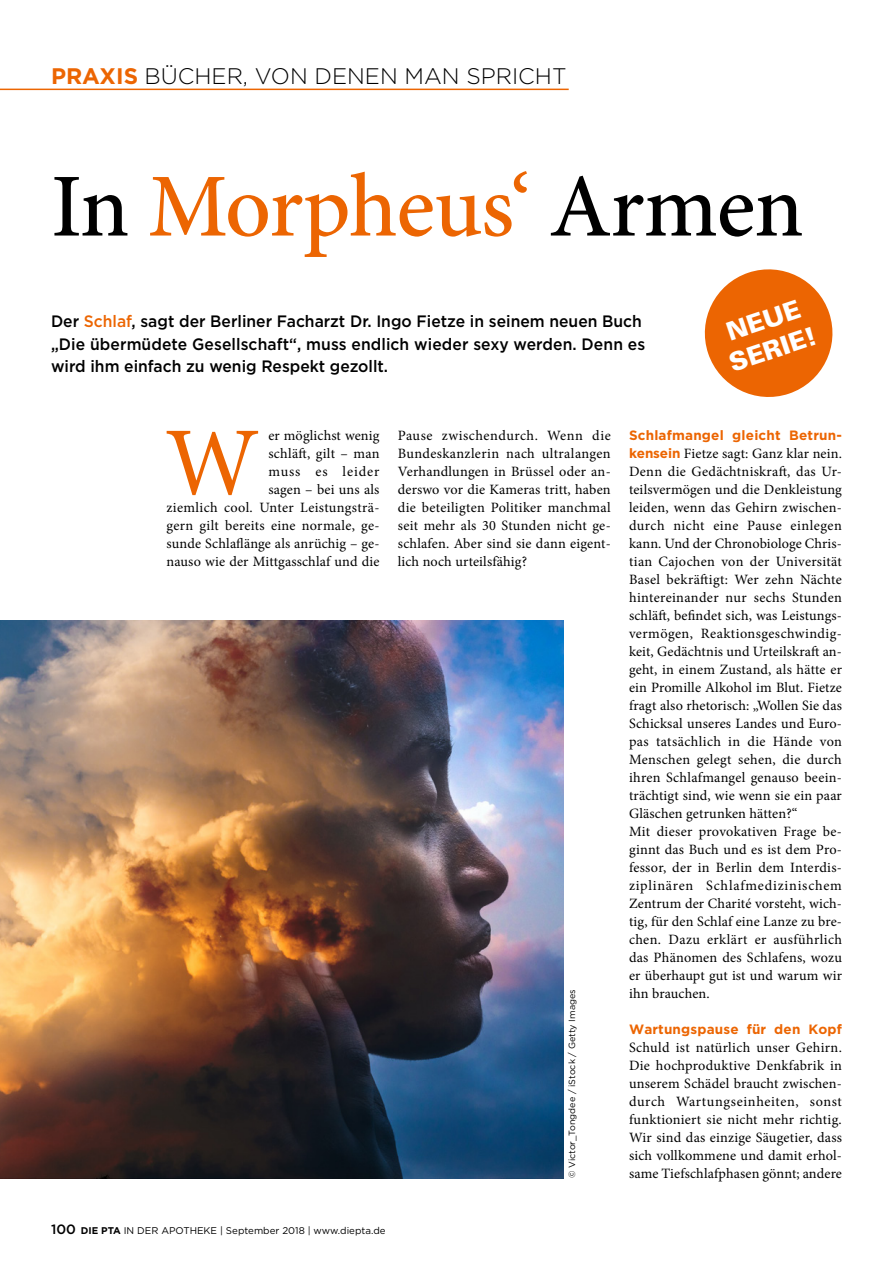
<style>
.page{position:relative;width:893px;height:1263px;background:#fff}
.page>*{position:absolute;margin:0;border:0;box-sizing:border-box;transform-origin:0 0}
.Intitial{font:97.35px "Minion Pro";color:#ec6502}
.t1{font:500 90px "Minion Pro";letter-spacing:-.015em;color:#ec6502}
.t2{font:900 25.5px/30px "Univers LT Std";color:#fff}
.Rubrik_Thema{font:300 22.5px "Gotham";color:#000}
.Vorspann{font:500 16.5px/22.5px "Gotham";color:#000;scale:.95 1}
.Grundtext{font:14.25px/18px "Minion Pro";letter-spacing:.01em;color:#000;text-align:justify}
.Intitial-2{font:14.25px/18px "Minion Pro";letter-spacing:.015em;color:#000;text-align:right}
.Grundtext-2{font:700 13.5px "Gotham";letter-spacing:.015em;color:#ec6502}
.t3{font:9.75px "Gotham";color:#000}
.Bildquelle{font:9px "Gotham";color:#000}
.s1{font-weight:700;color:#ec6502}
.s2{color:#000}
.s3{color:#ec6502}
.s4{font-family:"Gotham";font-weight:700;font-size:13.5px;color:#ec6502}
.s5{font-weight:500;font-size:13.5px}
.s6{font-weight:700}
</style>
<div class="page">
<hr style="left:0;top:89px;width:569px;height:1px;background:#ec6502">
<img style="left:0;top:620px;width:564px;height:558px">
<svg style="left:704px;top:269px;width:129px;height:128px"></svg>
<p class="Rubrik_Thema" style="left:51px;top:62px;width:517px"><span class="s1">PRAXIS</span> BÜCHER, VON DENEN MAN SPRICHT</p>
<p class="t1" style="left:51px;top:146px;width:754px"><span class="s2">In</span> Morpheus‘ <span class="s2">Armen</span></p>
<p class="Vorspann" style="left:51px;top:310px;width:627px">Der <span class="s3">Schlaf</span>, sagt der Berliner Facharzt Dr. Ingo Fietze in seinem neuen Buch „Die übermüdete Gesellschaft“, muss endlich wieder sexy werden. Denn es wird ihm einfach zu wenig Respekt gezollt.</p>
<p class="t2" style="left:715px;top:321px;width:92px;rotate:-19deg">NEUE<br>SERIE!</p>
<p class="Intitial-2" style="left:167px;top:427px;width:214px">er möglichst wenig<br>schläft, gilt – man<br>muss es leider<br>sagen – bei uns als<br>ziemlich cool. Unter Leistungsträ&shy;gern gilt bereits eine normale, ge&shy;sunde Schlaflänge als anrüchig – ge&shy;nauso wie der Mittgasschlaf und die</p>
<p class="Intitial-2" style="left:398px;top:427px;width:214px;text-align:justify">Pause zwischendurch. Wenn die Bundeskanzlerin nach ultralangen Verhandlungen in Brüssel oder an&shy;derswo vor die Kameras tritt, haben die beteiligten Politiker manchmal seit mehr als 30 Stunden nicht ge&shy;schlafen. Aber sind sie dann eigent&shy;lich noch urteilsfähig?</p>
<p class="Grundtext-2" style="left:629px;top:426px;width:214px">Schlafmangel gleicht Betrun-</p>
<p class="Intitial" style="left:165px;top:398px;width:96px">W</p>
<p class="Grundtext" style="left:629px;top:445px;width:214px"><span class="s4">kensein</span> Fietze sagt: Ganz klar nein.<br>Denn die Gedächtniskraft, das Ur&shy;teilsvermögen und die Denkleistung leiden, wenn das Gehirn zwischen&shy;durch nicht eine Pause einlegen kann. Und der Chronobiologe Chris&shy;tian Cajochen von der Universität Basel bekräftigt: Wer zehn Nächte hintereinander nur sechs Stunden schläft, befindet sich, was Leistungs&shy;vermögen, Reaktionsgeschwindig&shy;keit, Gedächtnis und Urteilskraft an&shy;geht, in einem Zustand, als hätte er ein Promille Alkohol im Blut. Fietze fragt also rhetorisch: „Wollen Sie das Schicksal unseres Landes und Euro&shy;pas tatsächlich in die Hände von Menschen gelegt sehen, die durch ihren Schlafmangel genauso beein&shy;trächtigt sind, wie wenn sie ein paar Gläschen getrunken hätten?“</p>
<p class="Grundtext" style="left:629px;top:823px;width:214px">Mit dieser provokativen Frage be&shy;ginnt das Buch und es ist dem Pro&shy;fessor, der in Berlin dem Interdis&shy;ziplinären Schlafmedizinischem Zentrum der Charité vorsteht, wich&shy;tig, für den Schlaf eine Lanze zu bre&shy;chen. Dazu erklärt er ausführlich das Phänomen des Schlafens, wozu er überhaupt gut ist und warum wir ihn brauchen.</p>
<p class="Grundtext-2" style="left:629px;top:1020px;width:214px">Wartungspause für den Kopf</p>
<p class="Grundtext" style="left:629px;top:1039px;width:214px">Schuld ist natürlich unser Gehirn.<br>Die hochproduktive Denkfabrik in unserem Schädel braucht zwischen&shy;durch Wartungseinheiten, sonst funktioniert sie nicht mehr richtig.<br>Wir sind das einzige Säugetier, dass sich vollkommene und damit erhol&shy;same Tiefschlafphasen gönnt; andere</p>
<p class="Bildquelle" style="left:566px;top:1178px;width:190px;rotate:-90deg">© Victor_Tongdee / iStock / Getty Images</p>
<p class="t3" style="left:51px;top:1224px;width:336px"><span class="s5">100</span> <span class="s6">DIE PTA</span> IN DER APOTHEKE | September 2018 | www.diepta.de</p>
</div>
